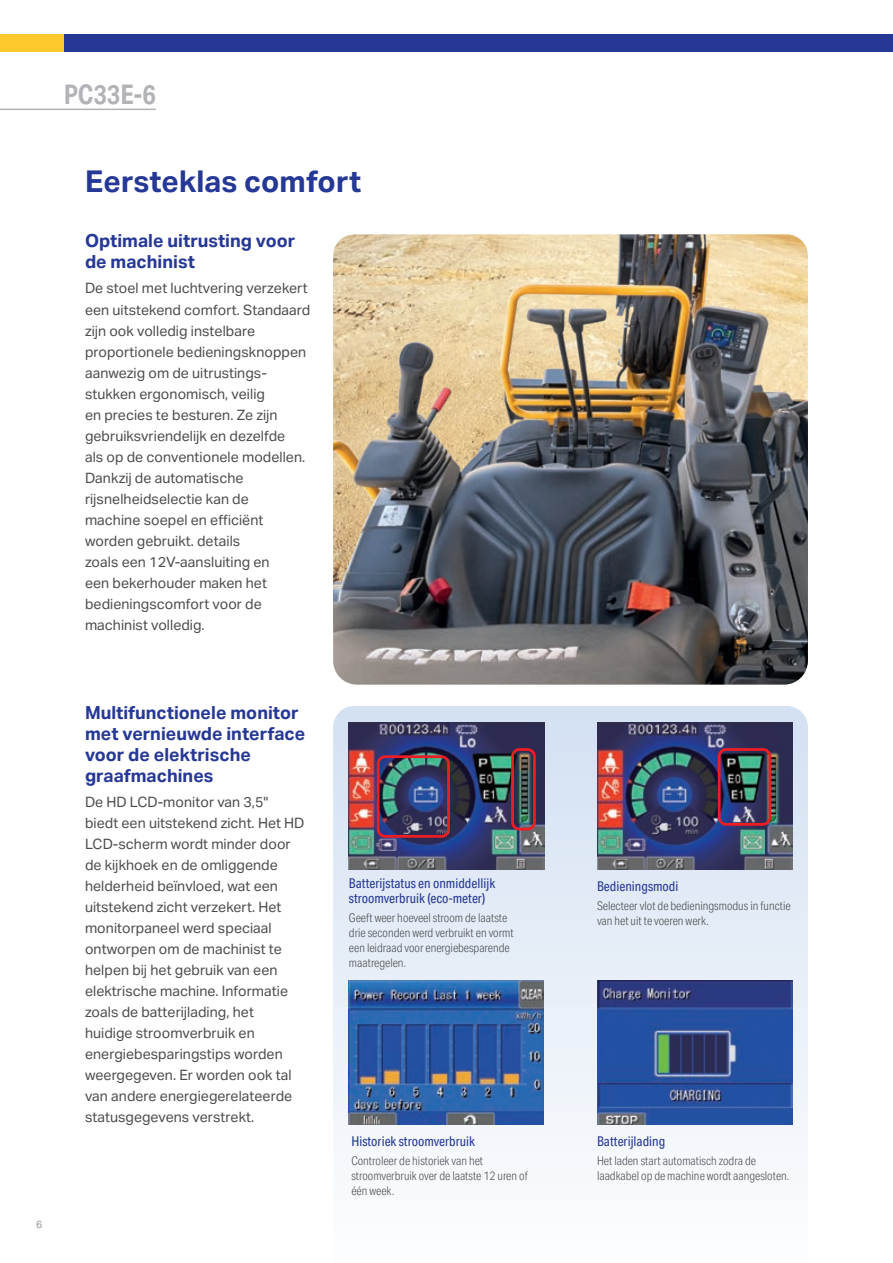
<style>
.page{position:relative;width:893px;height:1263px;background:#fff}
.page>*{position:absolute;margin:0;border:0;box-sizing:border-box;transform-origin:0 0}
.t1{font:700 30px "Aktiv Grotesk";color:#263895}
.t2{font:700 27px "Aktiv Grotesk Cd";color:#b2b3b7}
.t3{font:700 18px/21px "Aktiv Grotesk";color:#263895}
.t4{font:14.25px/21px "Aktiv Grotesk";color:#4b4c4d}
.t5{font:13.5px/15px "Aktiv Grotesk Cd";color:#263895}
.t6{font:300 12px/15px "Aktiv Grotesk Cd";color:#4b4c4d}
.t7{font:10.5px "Aktiv Grotesk";color:#939598}
</style>
<div class="page">
<svg style="left:333px;top:706px;width:475px;height:447px"></svg>
<img style="left:333px;top:234px;width:475px;height:451px">
<img style="left:597px;top:722px;width:195px;height:148px">
<img style="left:349px;top:980px;width:195px;height:145px">
<img style="left:349px;top:722px;width:195px;height:148px">
<img style="left:597px;top:980px;width:195px;height:145px">
<div style="left:718px;top:748px;width:53px;height:78px;border:3px solid #ee1d23;border-radius:7px"></div>
<div style="left:377px;top:755px;width:73px;height:83px;border:3px solid #ee1d23;border-radius:7px"></div>
<div style="left:511px;top:748px;width:25px;height:82px;border:3px solid #ee1d23;border-radius:7px"></div>
<hr style="left:0;top:109px;width:156px;height:1px;background:#b2b3b7">
<div style="left:0;top:34px;width:143px;height:17px;background:#fec92d"></div>
<div style="left:64px;top:34px;width:829px;height:17px;background:#263895"></div>
<h2 class="t2" style="left:64px;top:79px;width:94px">PC33E-6</h2>
<h1 class="t1" style="left:85px;top:164px;width:277px">Eersteklas comfort</h1>
<p class="t3" style="left:85px;top:230px;width:212px">Optimale uitrusting voor de machinist</p>
<p class="t4" style="left:85px;top:278px;width:227px">De stoel met luchtvering verzekert een uitstekend comfort. Standaard zijn ook volledig instelbare proportionele bedieningsknoppen aanwezig om de uitrustings&shy;stukken ergonomisch, veilig<br>en precies te besturen. Ze zijn gebruiksvriendelijk en dezelfde<br>als op de conventionele modellen.<br>Dankzij de automatische rijsnelheidselectie kan de<br>machine soepel en efficiënt worden gebruikt. details<br>zoals een 12V-aansluiting en<br>een bekerhouder maken het bedieningscomfort voor de machinist volledig.</p>
<p class="t7" style="left:36px;top:1218px;width:8px">6</p>
<p class="t3" style="left:85px;top:702px;width:222px">Multifunctionele monitor met vernieuwde interface voor de elektrische graafmachines</p>
<p class="t4" style="left:85px;top:792px;width:221px">De HD LCD-monitor van 3,5" biedt een uitstekend zicht. Het HD<br>LCD-scherm wordt minder door de kijkhoek en de omliggende helderheid beïnvloed, wat een uitstekend zicht verzekert. Het monitorpaneel werd speciaal ontworpen om de machinist te helpen bij het gebruik van een elektrische machine. Informatie zoals de batterijlading, het huidige stroomverbruik en energiebesparingstips worden weergegeven. Er worden ook tal van andere energiegerelateerde statusgegevens verstrekt.</p>
<p class="t5" style="left:349px;top:876px;width:148px">Batterijstatus en onmiddellijk stroomverbruik (eco-meter)</p>
<p class="t6" style="left:349px;top:910px;width:166px">Geeft weer hoeveel stroom de laatste drie seconden werd verbruikt en vormt een leidraad voor energiebesparende maatregelen.</p>
<p class="t5" style="left:351px;top:1134px;width:125px">Historiek stroomverbruik</p>
<p class="t6" style="left:351px;top:1154px;width:178px">Controleer de historiek van het stroomverbruik over de laatste 12 uren of één week.</p>
<p class="t5" style="left:597px;top:879px;width:83px">Bedieningsmodi</p>
<p class="t6" style="left:597px;top:899px;width:195px">Selecteer vlot de bedieningsmodus in functie van het uit te voeren werk.</p>
<p class="t5" style="left:597px;top:1134px;width:70px">Batterijlading</p>
<p class="t6" style="left:597px;top:1154px;width:194px">Het laden start automatisch zodra de laadkabel op de machine wordt aangesloten.</p>
</div>
